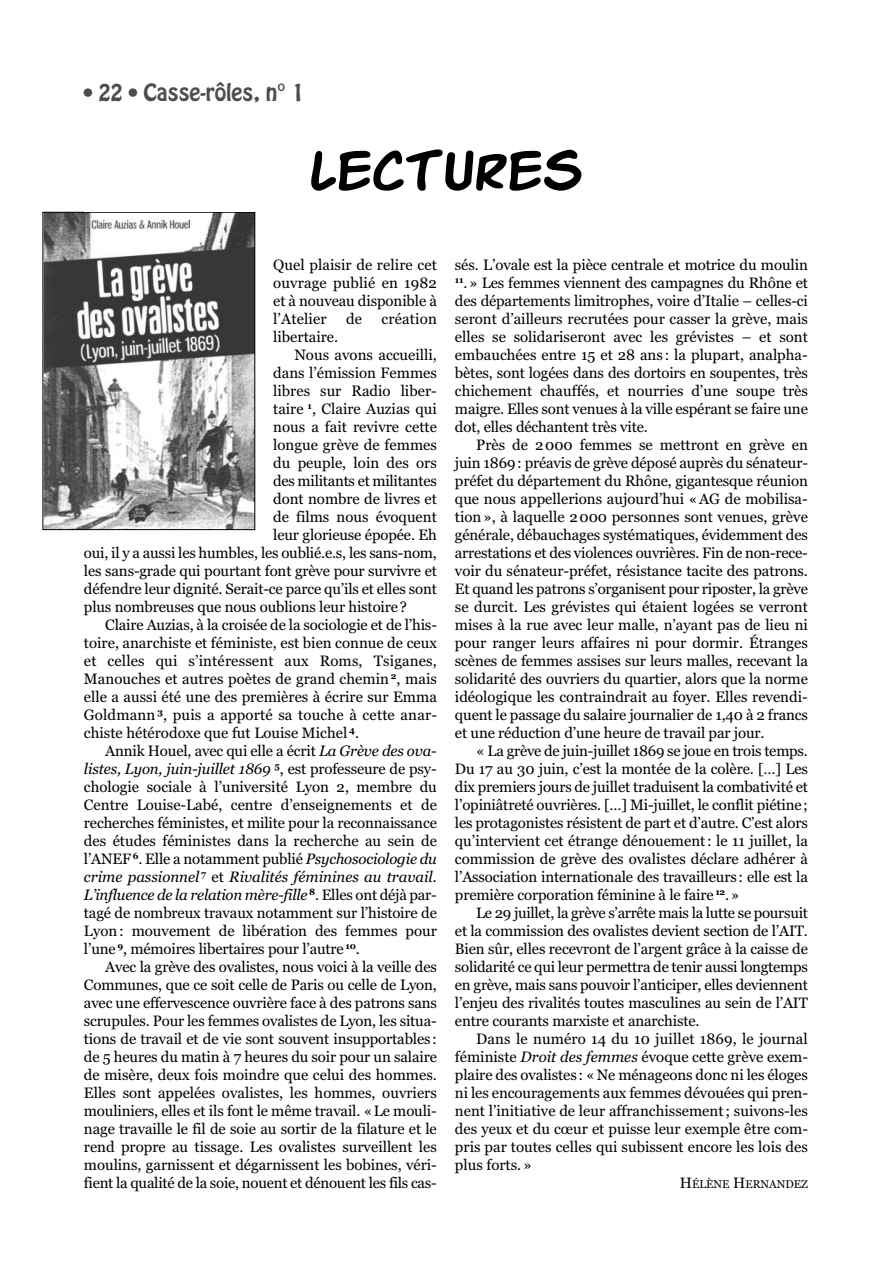
<style>
.page{position:relative;width:893px;height:1263px;background:#fff}
.page>*{position:absolute;margin:0;border:0;box-sizing:border-box;transform-origin:0 0}
.t1{font:54px "Komika Slick";color:#000}
.t2{font:21px "Hobo Std";color:#4d4d4d}
.t3{font:15px/18px "Georgia";letter-spacing:-.01em;color:#000;text-align:justify}
.t4{font:italic 15px "Georgia";letter-spacing:-.01em;color:#000}
.t5{font:15px "Georgia";letter-spacing:.01em;color:#000}
.t6{font:11.25px "Georgia";color:#000}
.s1{font-style:italic}
.s2{font-style:normal}
.s3{font-size:15px}
</style>
<div class="page">
<img style="left:45px;top:214px;width:208px;height:314px">
<div style="left:43px;top:212px;width:212px;height:318px;border:1px solid #000"></div>
<h2 class="t2" style="left:84px;top:84px;width:222px">• 22 • Casse-rôles, n° 1</h2>
<h1 class="t1" style="left:309px;top:136px;width:275px">LECTURES</h1>
<p class="t3" style="left:273px;top:256px;width:165px">Quel plaisir de relire cet ouvrage publié en 1982 et à nouveau disponible à l’Atelier</p>
<p class="t3" style="left:346px;top:310px;width:18px">de</p>
<p class="t5" style="left:382px;top:310px;width:57px">création</p>
<p class="t3" style="left:273px;top:328px;width:67px">libertaire.</p>
<p class="t3" style="left:294px;top:346px;width:144px">Nous avons accueilli,</p>
<p class="t3" style="left:273px;top:364px;width:165px">dans l’émission Femmes</p>
<p class="t3" style="left:273px;top:382px;width:165px">libres sur Radio liber-</p>
<p class="t3" style="left:273px;top:400px;width:165px">taire <sup>1</sup>, Claire Auzias qui</p>
<p class="t3" style="left:273px;top:418px;width:165px">nous a fait revivre cette</p>
<p class="t3" style="left:273px;top:436px;width:165px">longue grève de femmes</p>
<p class="t3" style="left:273px;top:454px;width:165px">du peuple, loin des ors</p>
<p class="t3" style="left:273px;top:472px;width:165px">des militants et militantes</p>
<p class="t3" style="left:273px;top:490px;width:165px">dont nombre de livres et</p>
<p class="t3" style="left:273px;top:508px;width:165px">de films nous évoquent</p>
<p class="t3" style="left:273px;top:526px;width:165px">leur glorieuse épopée. Eh</p>
<p class="t3" style="left:84px;top:544px;width:354px">oui, il y a aussi les humbles, les oublié.e.s, les sans-nom,</p>
<p class="t3" style="left:84px;top:562px;width:354px">les sans-grade qui pourtant font grève pour survivre et</p>
<p class="t3" style="left:84px;top:580px;width:354px">défendre leur dignité. Serait-ce parce qu’ils et elles sont</p>
<p class="t3" style="left:84px;top:598px;width:324px">plus nombreuses que nous oublions leur histoire?</p>
<p class="t3" style="left:105px;top:616px;width:333px">Claire Auzias, à la croisée de la sociologie et de l’his-</p>
<p class="t3" style="left:84px;top:634px;width:354px">toire, anarchiste et féministe, est bien connue de ceux</p>
<p class="t5" style="left:84px;top:652px;width:354px">et celles qui s’intéressent aux Roms, Tsiganes,</p>
<p class="t3" style="left:84px;top:670px;width:354px">Manouches et autres poètes de grand chemin <sup>2</sup>, mais</p>
<p class="t3" style="left:84px;top:688px;width:354px">elle a aussi été une des premières à écrire sur Emma</p>
<p class="t5" style="left:84px;top:706px;width:354px">Goldmann <sup>3</sup>, puis a apporté sa touche à cette anar-</p>
<p class="t3" style="left:84px;top:724px;width:277px">chiste hétérodoxe que fut Louise Michel <sup>4</sup>.</p>
<p class="t3" style="left:105px;top:742px;width:333px">Annik Houel, avec qui elle a écrit <span class="s1">La Grève des ova-</span></p>
<p class="t4" style="left:84px;top:760px;width:354px">listes, Lyon, juin-juillet 1869 <sup>5</sup><span class="s2">, est professeure de psy-</span></p>
<p class="t3" style="left:84px;top:778px;width:354px">chologie sociale à l’université Lyon 2, membre du</p>
<p class="t3" style="left:84px;top:796px;width:354px">Centre Louise-Labé, centre d’enseignements et de</p>
<p class="t3" style="left:84px;top:814px;width:354px">recherches féministes, et milite pour la reconnaissance</p>
<p class="t3" style="left:84px;top:832px;width:354px">des études féministes dans la recherche au sein de</p>
<p class="t3" style="left:84px;top:850px;width:354px">l’ANEF <sup>6</sup>. Elle a notamment publié <span class="s1">Psychosociologie du</span></p>
<p class="t4" style="left:84px;top:868px;width:354px">crime passionnel <sup>7</sup> <span class="s2">et</span> Rivalités féminines au travail.</p>
<p class="t4" style="left:84px;top:886px;width:354px">L’influence de la relation mère-fille <sup>8</sup><span class="s2">. Elles ont déjà par-</span></p>
<p class="t3" style="left:84px;top:904px;width:354px">tagé de nombreux travaux notamment sur l’histoire de</p>
<p class="t3" style="left:84px;top:922px;width:354px">Lyon: mouvement de libération des femmes pour</p>
<p class="t3" style="left:84px;top:940px;width:277px">l’une <sup>9</sup>, mémoires libertaires pour l’autre <sup>10</sup>.</p>
<p class="t3" style="left:105px;top:958px;width:333px">Avec la grève des ovalistes, nous voici à la veille des</p>
<p class="t3" style="left:84px;top:976px;width:354px">Communes, que ce soit celle de Paris ou celle de Lyon,</p>
<p class="t3" style="left:84px;top:994px;width:354px">avec une effervescence ouvrière face à des patrons sans</p>
<p class="t3" style="left:84px;top:1012px;width:354px">scrupules. Pour les femmes ovalistes de Lyon, les situa-</p>
<p class="t3" style="left:84px;top:1030px;width:354px">tions de travail et de vie sont souvent insupportables:</p>
<p class="t3" style="left:84px;top:1048px;width:354px">de 5 heures du matin à 7 heures du soir pour un salaire</p>
<p class="t3" style="left:84px;top:1066px;width:354px">de misère, deux fois moindre que celui des hommes.</p>
<p class="t3" style="left:84px;top:1084px;width:354px">Elles sont appelées ovalistes, les hommes, ouvriers</p>
<p class="t3" style="left:84px;top:1102px;width:354px">mouliniers, elles et ils font le même travail. «Le mouli-</p>
<p class="t3" style="left:84px;top:1120px;width:354px">nage travaille le fil de soie au sortir de la filature et le</p>
<p class="t3" style="left:84px;top:1138px;width:354px">rend propre au tissage. Les ovalistes surveillent les</p>
<p class="t3" style="left:84px;top:1156px;width:354px">moulins, garnissent et dégarnissent les bobines, véri-</p>
<p class="t3" style="left:84px;top:1174px;width:354px">fient la qualité de la soie, nouent et dénouent les fils cas-</p>
<p class="t3" style="left:455px;top:256px;width:354px">sés. L’ovale est la pièce centrale et motrice du moulin <sup>11</sup>.» Les femmes viennent des campagnes du Rhône et des départements limitrophes, voire d’Italie – celles-ci seront d’ailleurs recrutées pour casser la grève, mais elles se solidariseront avec les grévistes – et sont embauchées entre 15 et 28 ans : la plupart, analpha&shy;bètes, sont logées dans des dortoirs en soupentes, très chichement chauffés, et nourries d’une soupe très maigre. Elles sont venues à la ville espérant se faire une dot, elles déchantent très vite.</p>
<p class="t3" style="left:455px;top:436px;width:354px;text-indent:21px">Près de 2000 femmes se mettront en grève en juin 1869: préavis de grève déposé auprès du sénateur&shy;préfet du département du Rhône, gigantesque réunion que nous appellerions aujourd’hui «AG de mobilisa&shy;tion», à laquelle 2000 personnes sont venues, grève générale, débauchages systématiques, évidemment des arrestations et des violences ouvrières. Fin de non-rece&shy;voir du sénateur-préfet, résistance tacite des patrons.<br>Et quand les patrons s’organisent pour riposter, la grève se durcit. Les grévistes qui étaient logées se verront mises à la rue avec leur malle, n’ayant pas de lieu ni pour ranger leurs affaires ni pour dormir. Étranges scènes de femmes assises sur leurs malles, recevant la solidarité des ouvriers du quartier, alors que la norme idéologique les contraindrait au foyer. Elles revendi&shy;quent le passage du salaire journalier de 1,40 à 2 francs et une réduction d’une heure de travail par jour.</p>
<p class="t3" style="left:455px;top:742px;width:354px;text-indent:21px">« La grève de juin-juillet 1869 se joue en trois temps.<br>Du 17 au 30 juin, c’est la montée de la colère. […] Les dix premiers jours de juillet traduisent la combativité et l’opiniâtreté ouvrières. […] Mi-juillet, le conflit piétine; les protagonistes résistent de part et d’autre. C’est alors qu’intervient cet étrange dénouement: le 11 juillet, la commission de grève des ovalistes déclare adhérer à l’Association internationale des travailleurs: elle est la première corporation féminine à le faire <sup>12</sup>.»</p>
<p class="t3" style="left:455px;top:904px;width:354px;text-indent:21px">Le 29 juillet, la grève s’arrête mais la lutte se poursuit et la commission des ovalistes devient section de l’AIT.<br>Bien sûr, elles recevront de l’argent grâce à la caisse de solidarité ce qui leur permettra de tenir aussi longtemps en grève, mais sans pouvoir l’anticiper, elles deviennent l’enjeu des rivalités toutes masculines au sein de l’AIT entre courants marxiste et anarchiste.</p>
<p class="t3" style="left:455px;top:1030px;width:354px;text-indent:21px">Dans le numéro 14 du 10 juillet 1869, le journal féministe <span class="s1">Droit des femmes</span> évoque cette grève exem&shy;plaire des ovalistes : «Ne ménageons donc ni les éloges ni les encouragements aux femmes dévouées qui pren&shy;nent l’initiative de leur affranchissement; suivons-les des yeux et du cœur et puisse leur exemple être com&shy;pris par toutes celles qui subissent encore les lois des plus forts.»</p>
<p class="t6" style="left:680px;top:1177px;width:130px"><span class="s3">H</span>ÉLèNE <span class="s3">H</span>ERNANDEZ</p>
</div>
